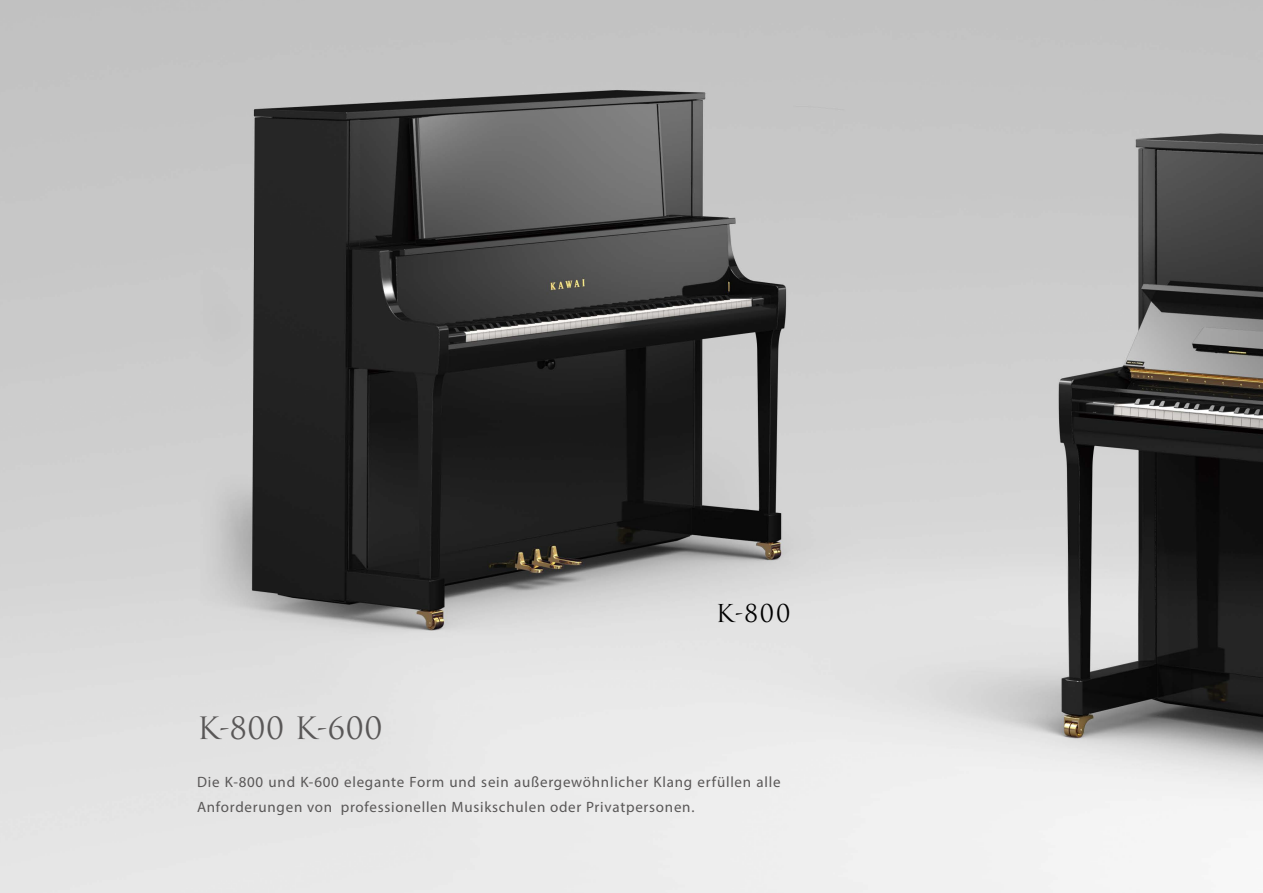
<style>
.page{position:relative;width:1263px;height:893px;background:#fff}
.page>*{position:absolute;margin:0;border:0;box-sizing:border-box;transform-origin:0 0}
.t1{font:30px "Trajan Pro 3";color:#595757}
.t2{font:24px "Trajan Pro 3";color:#000}
.t3{font:15px/25.5px "Myriad Pro";letter-spacing:.05em;color:#595757}
</style>
<div class="page">
<img style="left:0;top:0;width:1263px;height:893px">
<h1 class="t1" style="left:197px;top:707px;width:187px">K-800 K-600</h1>
<h2 class="t2" style="left:716px;top:597px;width:76px">K-800</h2>
<p class="t3" style="left:197px;top:769px;width:585px">Die K-800 und K-600 elegante Form und sein außergewöhnlicher Klang erfüllen alle<br>Anforderungen von professionellen Musikschulen oder Privatpersonen.</p>
</div>
